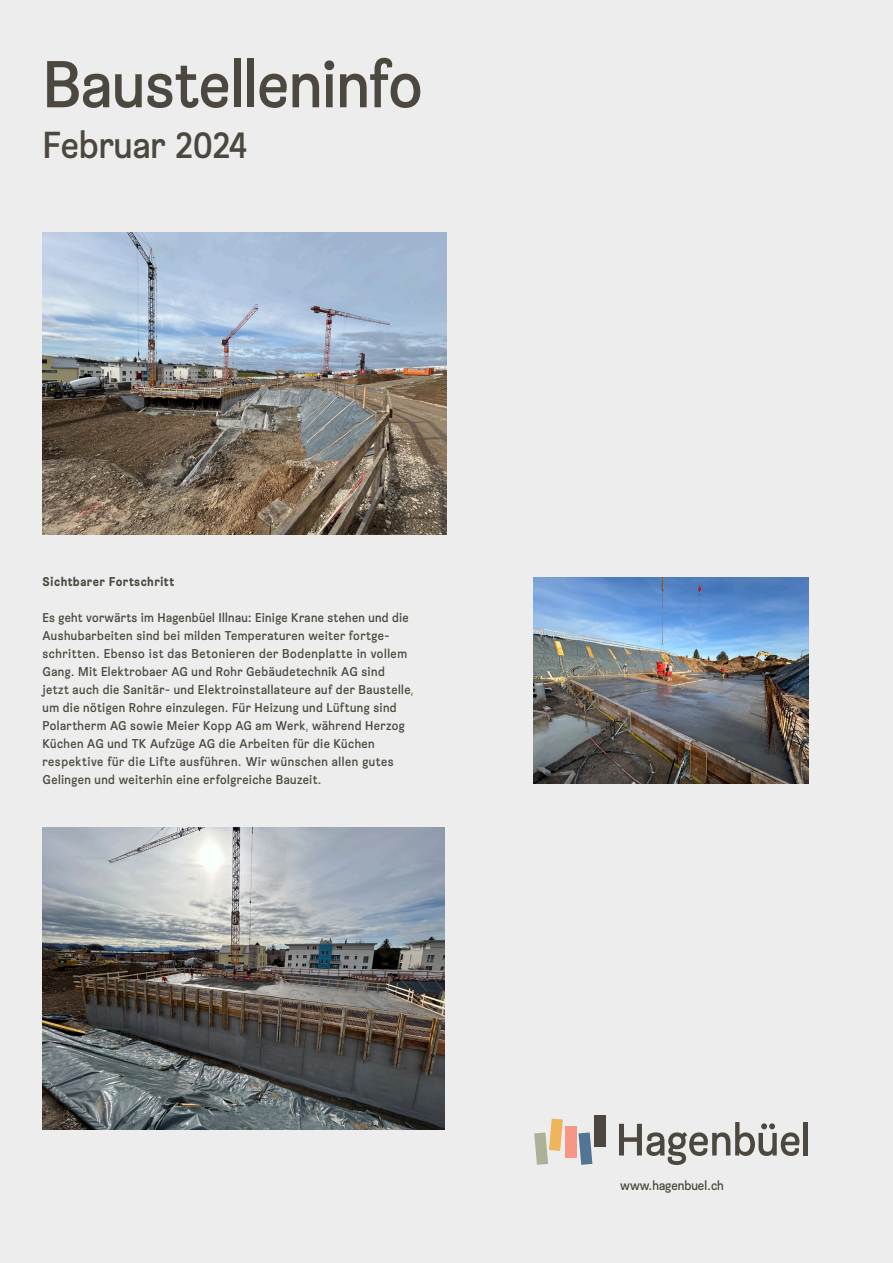
<style>
.page{position:relative;width:893px;height:1263px;background:#ededed}
.page>*{position:absolute;margin:0;border:0;box-sizing:border-box;transform-origin:0 0}
.t1{font:66px "Brezel Grotesk";letter-spacing:-.01em;color:#4c483f}
.t2{font:37.5px "Brezel Grotesk";letter-spacing:-.005em;color:#4c483f}
.t3{font:13.2px "Brezel Grotesk";color:#4c483f}
.Copy{font:12.75px/18px "Brezel Grotesk";letter-spacing:.035em;color:#4c483f}
.Copy-2{font:700 12.75px "Brezel Grotesk";letter-spacing:.04em;color:#4c483f}
</style>
<div class="page">
<img style="left:43px;top:232px;width:403px;height:302px">
<img style="left:534px;top:578px;width:274px;height:205px">
<img style="left:43px;top:827px;width:402px;height:302px">
<svg style="left:619px;top:1122px;width:180px;height:43px"></svg>
<div style="left:803px;top:1122px;width:5px;height:33px;background:#4c473f"></div>
<div style="left:595px;top:1115px;width:11px;height:32px;background:#4c473f"></div>
<svg style="left:578px;top:1132px;width:14px;height:33px"></svg>
<div style="left:565px;top:1126px;width:11px;height:31px;background:#f59687"></div>
<svg style="left:534px;top:1118px;width:29px;height:47px"></svg>
<p class="t1" style="left:43px;top:44px;width:382px">Baustelleninfo</p>
<p class="t2" style="left:43px;top:122px;width:207px">Februar 2024</p>
<p class="Copy-2" style="left:43px;top:574px;width:133px">Sichtbarer Fortschritt</p>
<p class="Copy" style="left:43px;top:608px;width:368px">Es geht vorwärts im Hagenbüel Illnau: Einige Krane stehen und die</p>
<p class="Copy" style="left:43px;top:626px;width:348px">Aushubarbeiten sind bei milden Temperaturen weiter fortge-</p>
<p class="Copy" style="left:43px;top:644px;width:366px">schritten. Ebenso ist das Betonieren der Bodenplatte in vollem</p>
<p class="Copy" style="left:43px;top:662px;width:344px">Gang. Mit Elektrobaer AG und Rohr Gebäudetechnik AG sind</p>
<p class="Copy" style="left:43px;top:680px;width:372px">jetzt auch die Sanitär- und Elektroinstallateure auf der Baustelle,</p>
<p class="Copy" style="left:43px;top:698px;width:356px">um die nötigen Rohre einzulegen. Für Heizung und Lüftung sind</p>
<p class="Copy" style="left:43px;top:716px;width:364px">Polartherm AG sowie Meier Kopp AG am Werk, während Herzog<br>Küchen AG und TK Aufzüge AG die Arbeiten für die Küchen</p>
<p class="Copy" style="left:43px;top:752px;width:353px">respektive für die Lifte ausführen. Wir wünschen allen gutes</p>
<p class="Copy" style="left:43px;top:770px;width:281px">Gelingen und weiterhin eine erfolgreiche Bauzeit.</p>
<p class="t3" style="left:620px;top:1178px;width:105px">www.hagenbuel.ch</p>
</div>
